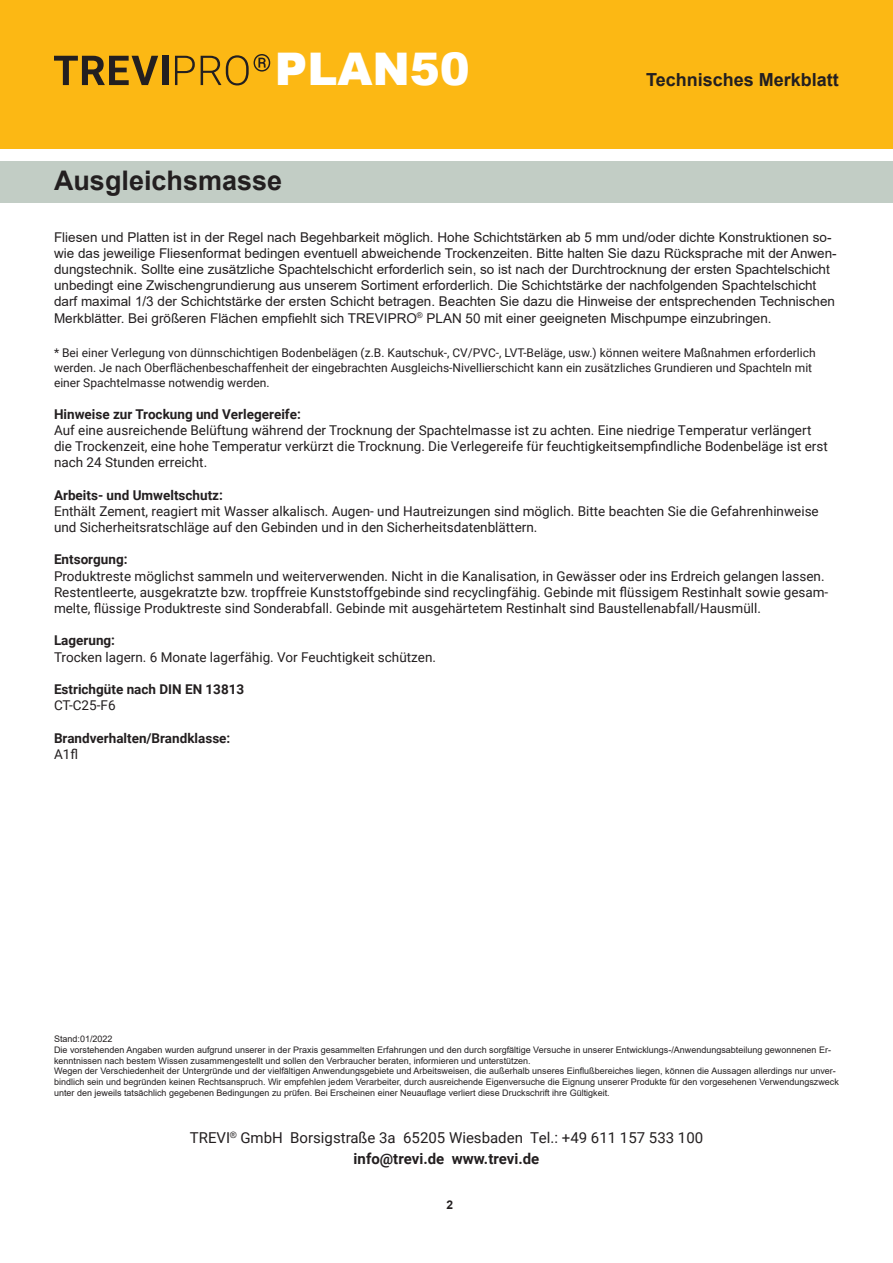
<style>
.page{position:relative;width:893px;height:1263px;background:#fff}
.page>*{position:absolute;margin:0;border:0;box-sizing:border-box;transform-origin:0 0}
.t1{font:900 45px "Arial";color:#fff}
.t2{font:700 27px "Arial";color:#231f20}
.t3{font:700 18px "Arial";color:#231f20}
.t4{font:15px/21px "Roboto";color:#231f20;text-align:center}
.t5{font:13.5px/16.2px "Roboto";color:#231f20}
.t6{font:13.5px/16.2px "Arial";color:#231f20}
.t7{font:700 13.5px/16.2px "Roboto";color:#231f20}
.t8{font:12px/15px "Roboto";color:#231f20}
.t9{font:700 12px "Arial";color:#231f20}
.t10{font:9px/10.8px "Arial";color:#231f20}
.s1{font-weight:700}
.s2{font-weight:400}
</style>
<div class="page">
<div style="left:0;top:0;width:893px;height:148px;background:#fcb814"></div>
<div style="left:0;top:161px;width:893px;height:41px;background:#c2cdc5"></div>
<svg style="left:54px;top:56px;width:104px;height:29px"></svg>
<div style="left:162px;top:56px;width:6px;height:29px;background:#231f20"></div>
<svg style="left:175px;top:56px;width:20px;height:29px"></svg>
<svg style="left:201px;top:54px;width:69px;height:31px"></svg>
<h1 class="t1" style="left:275px;top:36px;width:197px">PLAN50</h1>
<h2 class="t2" style="left:54px;top:162px;width:230px">Ausgleichsmasse</h2>
<p class="t3" style="left:646px;top:66px;width:194px">Technisches Merkblatt</p>
<p class="t6" style="left:54px;top:229px;width:784px">Fliesen und Platten ist in der Regel nach Begehbarkeit möglich. Hohe Schichtstärken ab 5 mm und/oder dichte Konstruktionen so&shy;wie das jeweilige Fliesenformat bedingen eventuell abweichende Trockenzeiten. Bitte halten Sie dazu Rücksprache mit der Anwen&shy;dungstechnik. Sollte eine zusätzliche Spachtelschicht erforderlich sein, so ist nach der Durchtrocknung der ersten Spachtelschicht unbedingt eine Zwischengrundierung aus unserem Sortiment erforderlich. Die Schichtstärke der nachfolgenden Spachtelschicht darf maximal 1/3 der Schichtstärke der ersten Schicht betragen. Beachten Sie dazu die Hinweise der entsprechenden Technischen Merkblätter. Bei größeren Flächen empfiehlt sich TREVIPRO<sup>®</sup> PLAN 50 mit einer geeigneten Mischpumpe einzubringen.</p>
<p class="t8" style="left:54px;top:345px;width:763px">* Bei einer Verlegung von dünnschichtigen Bodenbelägen (z.B. Kautschuk-, CV/PVC-, LVT-Beläge, usw.) können weitere Maßnahmen erforderlich werden. Je nach Oberflächenbeschaffenheit der eingebrachten Ausgleichs-Nivellierschicht kann ein zusätzliches Grundieren und Spachteln mit einer Spachtelmasse notwendig werden.</p>
<p class="t7" style="left:54px;top:405px;width:248px">Hinweise zur Trockung und Verlegereife:</p>
<p class="t5" style="left:54px;top:421px;width:775px">Auf eine ausreichende Belüftung während der Trocknung der Spachtelmasse ist zu achten. Eine niedrige Temperatur verlängert die Trockenzeit, eine hohe Temperatur verkürzt die Trocknung. Die Verlegereife für feuchtigkeitsempfindliche Bodenbeläge ist erst nach 24 Stunden erreicht.</p>
<p class="t7" style="left:54px;top:486px;width:170px">Arbeits- und Umweltschutz:</p>
<p class="t5" style="left:54px;top:502px;width:766px">Enthält Zement, reagiert mit Wasser alkalisch. Augen- und Hautreizungen sind möglich. Bitte beachten Sie die Gefahrenhinweise und Sicherheitsratschläge auf den Gebinden und in den Sicherheitsdatenblättern.</p>
<p class="t7" style="left:54px;top:551px;width:75px">Entsorgung:</p>
<p class="t5" style="left:54px;top:567px;width:776px">Produktreste möglichst sammeln und weiterverwenden. Nicht in die Kanalisation, in Gewässer oder ins Erdreich gelangen lassen.<br>Restentleerte, ausgekratzte bzw. tropffreie Kunststoffgebinde sind recyclingfähig. Gebinde mit flüssigem Restinhalt sowie gesam&shy;melte, flüssige Produktreste sind Sonderabfall. Gebinde mit ausgehärtetem Restinhalt sind Baustellenabfall/Hausmüll.</p>
<p class="t5" style="left:54px;top:632px;width:384px"><span class="s1">Lagerung:<br></span>Trocken lagern. 6 Monate lagerfähig. Vor Feuchtigkeit schützen.</p>
<p class="t7" style="left:54px;top:681px;width:192px">Estrichgüte nach DIN EN 13813<br><span class="s2">CT-C25-F6</span></p>
<p class="t7" style="left:54px;top:729px;width:178px">Brandverhalten/Brandklasse:<br><span class="s2">A1fl</span></p>
<p class="t10" style="left:54px;top:1033px;width:786px">Stand:01/2022<br>Die vorstehenden Angaben wurden aufgrund unserer in der Praxis gesammelten Erfahrungen und den durch sorgfältige Versuche in unserer Entwicklungs-/Anwendungsabteilung gewonnenen Er&shy;kenntnissen nach bestem Wissen zusammengestellt und sollen den Verbraucher beraten, informieren und unterstützen.<br>Wegen der Verschiedenheit der Untergründe und der vielfältigen Anwendungsgebiete und Arbeitsweisen, die außerhalb unseres Einflußbereiches liegen, können die Aussagen allerdings nur unver&shy;bindlich sein und begründen keinen Rechtsanspruch. Wir empfehlen jedem Verarbeiter, durch ausreichende Eigenversuche die Eignung unserer Produkte für den vorgesehenen Verwendungszweck unter den jeweils tatsächlich gegebenen Bedingungen zu prüfen. Bei Erscheinen einer Neuauflage verliert diese Druckschrift ihre Gültigkeit.</p>
<p class="t4" style="left:190px;top:1126px;width:515px">TREVI<sup>®</sup> GmbH Borsigstraße 3a 65205 Wiesbaden Tel.: +49 611 157 533 100 <span class="s1">info@trevi.de www.trevi.de</span></p>
<p class="t9" style="left:446px;top:1196px;width:8px">2</p>
</div>
